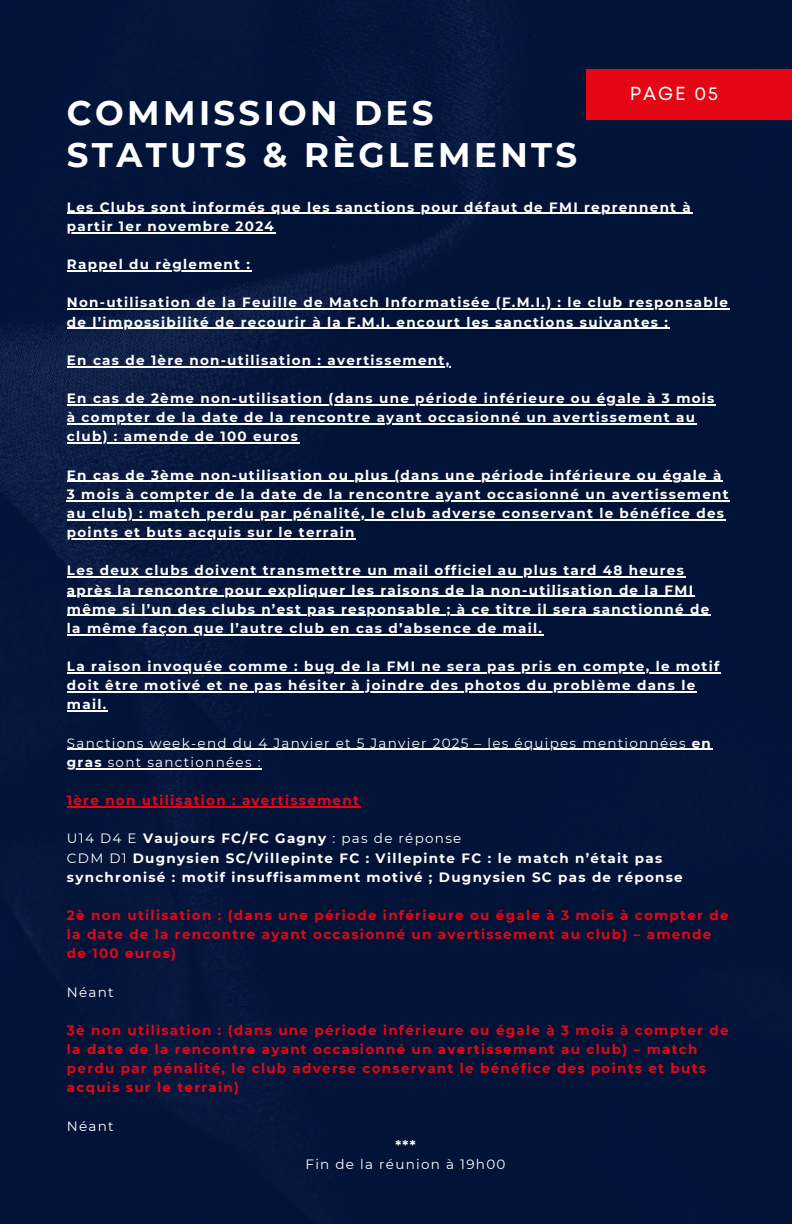
<style>
.page{position:relative;width:792px;height:1224px;background:#021338}
.page>*{position:absolute;margin:0;border:0;box-sizing:border-box;transform-origin:0 0}
.t1{font:700 34px/42.4px "Montserrat";letter-spacing:.1em;color:#fff}
.t2{font:18.8px "Mont";letter-spacing:.1em;color:#fff}
.t3{font:700 13.6px/19.2px "Montserrat";letter-spacing:.095em;color:#fff}
.t4{font:700 13.6px/19.2px "Montserrat";letter-spacing:.095em;color:#e40615}
.t5{font:13.6px "Montserrat";letter-spacing:.095em;color:#fff}
.s1{font-weight:700}
.s2{font-weight:400}
</style>
<div class="page">
<div style="left:586px;top:70px;width:206px;height:50px;background:#e40615"></div>
<hr style="left:67px;top:213px;width:625px;height:1px;background:#fff">
<hr style="left:67px;top:232px;width:208px;height:1px;background:#fff">
<hr style="left:67px;top:270px;width:184px;height:1px;background:#fff">
<hr style="left:67px;top:309px;width:662px;height:1px;background:#fff">
<hr style="left:67px;top:328px;width:602px;height:1px;background:#fff">
<hr style="left:67px;top:366px;width:384px;height:1px;background:#fff">
<hr style="left:67px;top:404px;width:649px;height:1px;background:#fff">
<hr style="left:67px;top:423px;width:629px;height:2px;background:#fff">
<hr style="left:67px;top:443px;width:232px;height:1px;background:#fff">
<hr style="left:67px;top:481px;width:656px;height:1px;background:#fff">
<hr style="left:67px;top:500px;width:663px;height:1px;background:#fff">
<hr style="left:67px;top:519px;width:658px;height:1px;background:#fff">
<hr style="left:67px;top:538px;width:289px;height:1px;background:#fff">
<hr style="left:67px;top:577px;width:618px;height:1px;background:#fff">
<hr style="left:67px;top:596px;width:627px;height:1px;background:#fff">
<hr style="left:67px;top:615px;width:644px;height:1px;background:#fff">
<hr style="left:67px;top:634px;width:476px;height:1px;background:#fff">
<hr style="left:67px;top:672px;width:654px;height:1px;background:#fff">
<hr style="left:67px;top:691px;width:630px;height:2px;background:#fff">
<hr style="left:67px;top:711px;width:41px;height:1px;background:#fff">
<hr style="left:67px;top:749px;width:625px;height:1px;background:#fff">
<svg style="left:692px;top:749px;width:20px;height:1px"></svg>
<hr style="left:67px;top:768px;width:36px;height:1px;background:#fff">
<hr style="left:103px;top:768px;width:159px;height:1px;background:#fff">
<hr style="left:67px;top:806px;width:293px;height:1px;background:#e40615">
<h2 class="t1" style="left:67px;top:92px;width:512px">COMMISSION DES<br>STATUTS &amp; RÈGLEMENTS</h2>
<h1 class="t2" style="left:630px;top:87px;width:90px">PAGE 05</h1>
<h3 class="t3" style="left:67px;top:197px;width:625px">Les Clubs sont informés que les sanctions pour défaut de FMI reprennent à</h3>
<h3 class="t3" style="left:67px;top:216px;width:208px">partir 1er novembre 2024</h3>
<h3 class="t3" style="left:67px;top:255px;width:185px">Rappel du règlement :</h3>
<h3 class="t3" style="left:67px;top:293px;width:663px">Non-utilisation de la Feuille de Match Informatisée (F.M.I.) : le club responsable</h3>
<h3 class="t3" style="left:67px;top:312px;width:603px">de l’impossibilité de recourir à la F.M.I. encourt les sanctions suivantes :</h3>
<h3 class="t3" style="left:67px;top:350px;width:384px">En cas de 1ère non-utilisation : avertissement,</h3>
<h3 class="t3" style="left:67px;top:389px;width:649px">En cas de 2ème non-utilisation (dans une période inférieure ou égale à 3 mois</h3>
<h3 class="t3" style="left:67px;top:408px;width:630px">à compter de la date de la rencontre ayant occasionné un avertissement au</h3>
<p class="t3" style="left:67px;top:427px;width:232px">club) : amende de 100 euros</p>
<p class="t3" style="left:67px;top:465px;width:656px">En cas de 3ème non-utilisation ou plus (dans une période inférieure ou égale à</p>
<h3 class="t3" style="left:67px;top:484px;width:663px">3 mois à compter de la date de la rencontre ayant occasionné un avertissement</h3>
<p class="t3" style="left:67px;top:504px;width:659px">au club) : match perdu par pénalité, le club adverse conservant le bénéfice des</p>
<p class="t3" style="left:67px;top:523px;width:289px">points et buts acquis sur le terrain</p>
<p class="t3" style="left:67px;top:561px;width:619px">Les deux clubs doivent transmettre un mail officiel au plus tard 48 heures</p>
<h3 class="t3" style="left:67px;top:580px;width:628px">après la rencontre pour expliquer les raisons de la non-utilisation de la FMI</h3>
<p class="t3" style="left:67px;top:599px;width:644px">même si l’un des clubs n’est pas responsable ; à ce titre il sera sanctionné de</p>
<h3 class="t3" style="left:67px;top:618px;width:477px">la même façon que l’autre club en cas d’absence de mail.</h3>
<p class="t3" style="left:67px;top:657px;width:654px">La raison invoquée comme : bug de la FMI ne sera pas pris en compte, le motif</p>
<p class="t3" style="left:67px;top:676px;width:630px">doit être motivé et ne pas hésiter à joindre des photos du problème dans le mail.</p>
<p class="t5" style="left:67px;top:735px;width:646px">Sanctions week-end du 4 Janvier et 5 Janvier 2025 – les équipes mentionnées <span class="s1">en</span></p>
<p class="t5" style="left:67px;top:754px;width:195px"><span class="s1">gras</span> sont sanctionnées :</p>
<p class="t4" style="left:67px;top:791px;width:294px">1ère non utilisation : avertissement</p>
<p class="t3" style="left:67px;top:829px;width:617px"><span class="s2">U14 D4 E</span> Vaujours FC/FC Gagny <span class="s2">: pas de réponse<br>CDM D1</span> Dugnysien SC/Villepinte FC : Villepinte FC : le match n’était pas synchronisé : motif insuffisamment motivé ; Dugnysien SC pas de réponse</p>
<p class="t4" style="left:67px;top:906px;width:663px">2è non utilisation : (dans une période inférieure ou égale à 3 mois à compter de la date de la rencontre ayant occasionné un avertissement au club) – amende de 100 euros)</p>
<p class="t5" style="left:67px;top:983px;width:48px">Néant</p>
<p class="t4" style="left:67px;top:1020px;width:663px">3è non utilisation : (dans une période inférieure ou égale à 3 mois à compter de la date de la rencontre ayant occasionné un avertissement au club) – match perdu par pénalité, le club adverse conservant le bénéfice des points et buts acquis sur le terrain)</p>
<p class="t5" style="left:67px;top:1117px;width:48px">Néant</p>
<p class="t3" style="left:395px;top:1135px;width:22px">***</p>
<p class="t5" style="left:306px;top:1156px;width:201px">Fin de la réunion à 19h00</p>
</div>
